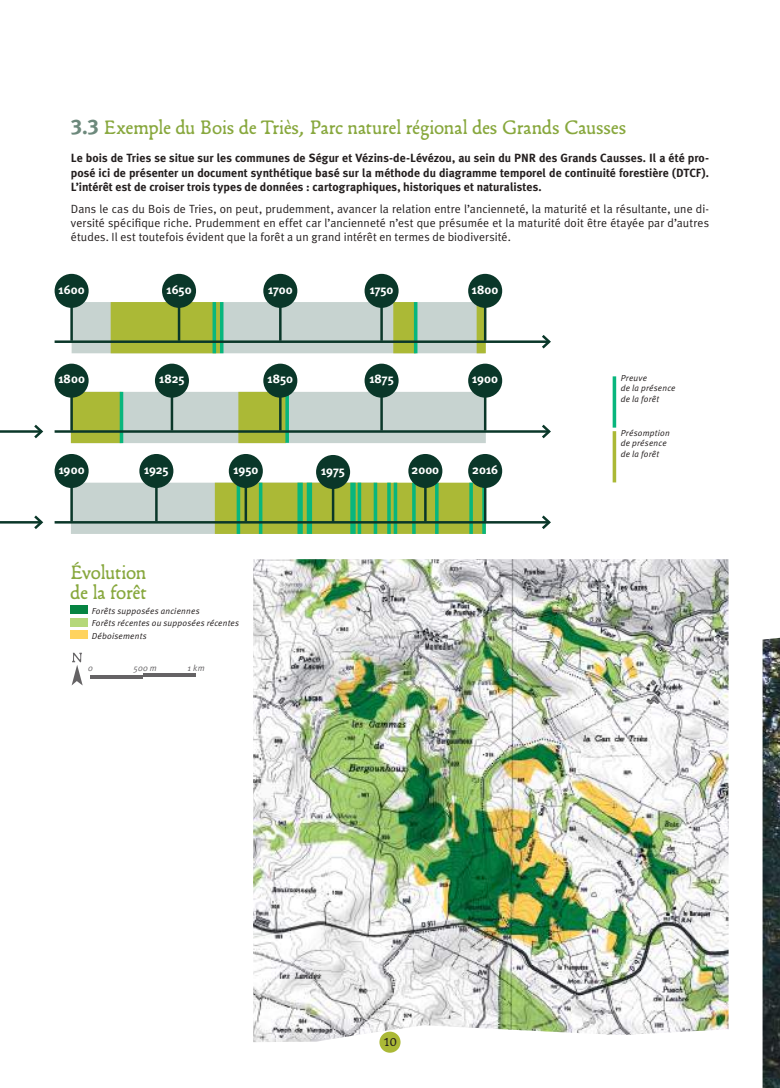
<style>
.page{position:relative;width:780px;height:1088px;background:#fff}
.page>*{position:absolute;margin:0;border:0;box-sizing:border-box;transform-origin:0 0}
.t1{font:21.25px/20px "Francesco";letter-spacing:-.005em;color:#88a83e}
.t2{font:700 12.5px "Meta Plus";letter-spacing:-.005em;color:#fff}
.t3{font:12.5px "Francesco";color:#241f1f}
.t4{font:11.88px/14.4px "Meta Plus Normal";letter-spacing:.005em;color:#241f1f;text-align:justify}
.t5{font:700 11.88px/14.4px "Meta Plus";color:#241f1f;text-align:justify}
.t6{font:italic 8.75px/10.6px "Meta Plus Normal";letter-spacing:.02em;color:#241f1f}
.t7{font:italic 8.75px "Meta Plus Normal";color:#656365}
.s1{font-family:"Meta Plus Bold Caps";color:#6d897c}
</style>
<div class="page">
<img style="left:762px;top:638px;width:18px;height:450px">
<div style="left:71px;top:483px;width:303px;height:51px;background:#c7d3d0"></div>
<img style="left:253px;top:559px;width:475px;height:483px">
<div style="left:72px;top:302px;width:412px;height:51px;background:#c7d3d0"></div>
<div style="left:111px;top:302px;width:109px;height:51px;background:#abb936"></div>
<div style="left:393px;top:302px;width:22px;height:51px;background:#abb936"></div>
<div style="left:476px;top:302px;width:10px;height:51px;background:#abb936"></div>
<svg style="left:212px;top:302px;width:4px;height:51px"></svg>
<hr style="left:220px;top:302px;width:3px;height:51px;background:#08b67d">
<hr style="left:414px;top:302px;width:3px;height:51px;background:#08b67d">
<div style="left:71px;top:392px;width:415px;height:51px;background:#c7d3d0"></div>
<div style="left:215px;top:483px;width:271px;height:51px;background:#abb936"></div>
<div style="left:71px;top:392px;width:50px;height:51px;background:#abb936"></div>
<div style="left:238px;top:392px;width:48px;height:51px;background:#abb936"></div>
<hr style="left:237px;top:483px;width:3px;height:51px;background:#08b67d">
<hr style="left:259px;top:483px;width:3px;height:51px;background:#08b67d">
<svg style="left:357px;top:483px;width:4px;height:51px"></svg>
<svg style="left:373px;top:483px;width:4px;height:51px"></svg>
<svg style="left:387px;top:483px;width:4px;height:51px"></svg>
<svg style="left:393px;top:483px;width:4px;height:51px"></svg>
<div style="left:297px;top:483px;width:6px;height:51px;background:#08b67d"></div>
<div style="left:307px;top:483px;width:5px;height:51px;background:#08b67d"></div>
<div style="left:350px;top:483px;width:5px;height:51px;background:#08b67d"></div>
<hr style="left:412px;top:483px;width:3px;height:51px;background:#08b67d">
<hr style="left:435px;top:483px;width:3px;height:51px;background:#08b67d">
<svg style="left:469px;top:483px;width:4px;height:51px"></svg>
<svg style="left:482px;top:488px;width:4px;height:46px"></svg>
<svg style="left:285px;top:396px;width:4px;height:47px"></svg>
<svg style="left:612px;top:376px;width:4px;height:52px"></svg>
<svg style="left:612px;top:431px;width:4px;height:51px"></svg>
<hr style="left:55px;top:340px;width:494px;height:3px;background:#0a3729">
<svg style="left:539px;top:335px;width:12px;height:14px"></svg>
<hr style="left:55px;top:521px;width:494px;height:2px;background:#0a3729">
<svg style="left:539px;top:515px;width:12px;height:14px"></svg>
<hr style="left:0;top:430px;width:41px;height:3px;background:#0a3729">
<svg style="left:32px;top:424px;width:12px;height:15px"></svg>
<hr style="left:0;top:521px;width:41px;height:2px;background:#0a3729">
<svg style="left:32px;top:515px;width:12px;height:14px"></svg>
<hr style="left:70px;top:292px;width:3px;height:49px;background:#0a3729">
<hr style="left:70px;top:382px;width:3px;height:48px;background:#0a3729">
<hr style="left:70px;top:473px;width:3px;height:48px;background:#0a3729">
<hr style="left:178px;top:292px;width:2px;height:49px;background:#0a3729">
<hr style="left:171px;top:382px;width:2px;height:48px;background:#0a3729">
<hr style="left:155px;top:473px;width:3px;height:48px;background:#0a3729">
<hr style="left:279px;top:292px;width:2px;height:49px;background:#0a3729">
<hr style="left:279px;top:382px;width:2px;height:48px;background:#0a3729">
<hr style="left:244px;top:473px;width:3px;height:48px;background:#0a3729">
<hr style="left:380px;top:292px;width:3px;height:49px;background:#0a3729">
<hr style="left:380px;top:382px;width:3px;height:48px;background:#0a3729">
<hr style="left:332px;top:474px;width:2px;height:48px;background:#0a3729">
<hr style="left:484px;top:292px;width:2px;height:49px;background:#0a3729">
<hr style="left:484px;top:382px;width:2px;height:48px;background:#0a3729">
<hr style="left:484px;top:473px;width:2px;height:48px;background:#0a3729">
<hr style="left:424px;top:473px;width:2px;height:48px;background:#0a3729">
<div style="left:55px;top:274px;width:34px;height:34px;background:#0a3729;border-radius:50%"></div>
<div style="left:55px;top:364px;width:34px;height:34px;background:#0a3729;border-radius:50%"></div>
<div style="left:55px;top:454px;width:34px;height:34px;background:#0a3729;border-radius:50%"></div>
<div style="left:162px;top:274px;width:34px;height:34px;background:#0a3729;border-radius:50%"></div>
<div style="left:155px;top:364px;width:34px;height:34px;background:#0a3729;border-radius:50%"></div>
<div style="left:139px;top:454px;width:34px;height:34px;background:#0a3729;border-radius:50%"></div>
<div style="left:263px;top:274px;width:34px;height:34px;background:#0a3729;border-radius:50%"></div>
<div style="left:263px;top:364px;width:34px;height:34px;background:#0a3729;border-radius:50%"></div>
<div style="left:229px;top:454px;width:34px;height:34px;background:#0a3729;border-radius:50%"></div>
<div style="left:364px;top:274px;width:34px;height:34px;background:#0a3729;border-radius:50%"></div>
<div style="left:364px;top:364px;width:34px;height:34px;background:#0a3729;border-radius:50%"></div>
<div style="left:316px;top:455px;width:34px;height:34px;background:#0a3729;border-radius:50%"></div>
<div style="left:468px;top:274px;width:34px;height:34px;background:#0a3729;border-radius:50%"></div>
<div style="left:468px;top:364px;width:34px;height:34px;background:#0a3729;border-radius:50%"></div>
<div style="left:468px;top:454px;width:34px;height:34px;background:#0a3729;border-radius:50%"></div>
<div style="left:408px;top:454px;width:34px;height:34px;background:#0a3729;border-radius:50%"></div>
<div style="left:70px;top:606px;width:18px;height:8px;background:#068442"></div>
<div style="left:70px;top:618px;width:18px;height:8px;background:#b5d87a"></div>
<div style="left:70px;top:630px;width:18px;height:9px;background:#ffd35e"></div>
<svg style="left:72px;top:653px;width:11px;height:32px"></svg>
<hr style="left:90px;top:675px;width:53px;height:4px;background:#656365">
<hr style="left:143px;top:673px;width:52px;height:4px;background:#656365">
<hr style="left:120px;top:392px;width:3px;height:51px;background:#08b67d">
<hr style="left:55px;top:430px;width:494px;height:3px;background:#0a3729">
<svg style="left:539px;top:424px;width:12px;height:15px"></svg>
<div style="left:379px;top:1031px;width:21px;height:22px;background:#abb936;border-radius:50%"></div>
<h1 class="t1" style="left:71px;top:117px;width:556px"><span class="s1">3.3</span> Exemple du Bois de Triès, Parc naturel régional des Grands Causses</h1>
<p class="t5" style="left:71px;top:151px;width:639px">Le bois de Tries se situe sur les communes de Ségur et Vézins-de-Lévézou, au sein du PNR des Grands Causses. Il a été pro&shy;posé ici de présenter un document synthétique basé sur la méthode du diagramme temporel de continuité forestière (DTCF).<br>L’intérêt est de croiser trois types de données : cartographiques, historiques et naturalistes.</p>
<p class="t4" style="left:71px;top:201px;width:639px">Dans le cas du Bois de Tries, on peut, prudemment, avancer la relation entre l’ancienneté, la maturité et la résultante, une di&shy;versité spécifique riche. Prudemment en effet car l’ancienneté n’est que présumée et la maturité doit être étayée par d’autres études. Il est toutefois évident que la forêt a un grand intérêt en termes de biodiversité.</p>
<p class="t2" style="left:59px;top:282px;width:27px">1600</p>
<p class="t2" style="left:166px;top:282px;width:26px">1650</p>
<p class="t2" style="left:268px;top:282px;width:26px">1700</p>
<p class="t2" style="left:370px;top:282px;width:25px">1750</p>
<p class="t2" style="left:472px;top:282px;width:28px">1800</p>
<p class="t2" style="left:58px;top:372px;width:28px">1800</p>
<p class="t2" style="left:159px;top:372px;width:27px">1825</p>
<p class="t2" style="left:267px;top:372px;width:27px">1850</p>
<p class="t2" style="left:369px;top:372px;width:26px">1875</p>
<p class="t2" style="left:472px;top:372px;width:27px">1900</p>
<p class="t6" style="left:620px;top:372px;width:56px">Preuve<br>de la présence de la forêt</p>
<p class="t6" style="left:620px;top:427px;width:51px">Présomption de présence de la forêt</p>
<p class="t2" style="left:59px;top:462px;width:27px">1900</p>
<p class="t2" style="left:144px;top:462px;width:26px">1925</p>
<p class="t2" style="left:233px;top:462px;width:26px">1950</p>
<p class="t2" style="left:321px;top:463px;width:25px">1975</p>
<p class="t2" style="left:411px;top:462px;width:29px">2000</p>
<p class="t2" style="left:472px;top:462px;width:27px">2016</p>
<h1 class="t1" style="left:70px;top:561px;width:78px">Évolution de la forêt</h1>
<p class="t6" style="left:92px;top:604px;width:149px;line-height:12.4px">Forêts supposées anciennes<br>Forêts récentes ou supposées récentes<br>Déboisements</p>
<p class="t7" style="left:88px;top:663px;width:6px">0</p>
<p class="t7" style="left:133px;top:663px;width:25px">500 m</p>
<p class="t7" style="left:187px;top:663px;width:18px">1 km</p>
<p class="t3" style="left:383px;top:1033px;width:14px">10</p>
</div>
